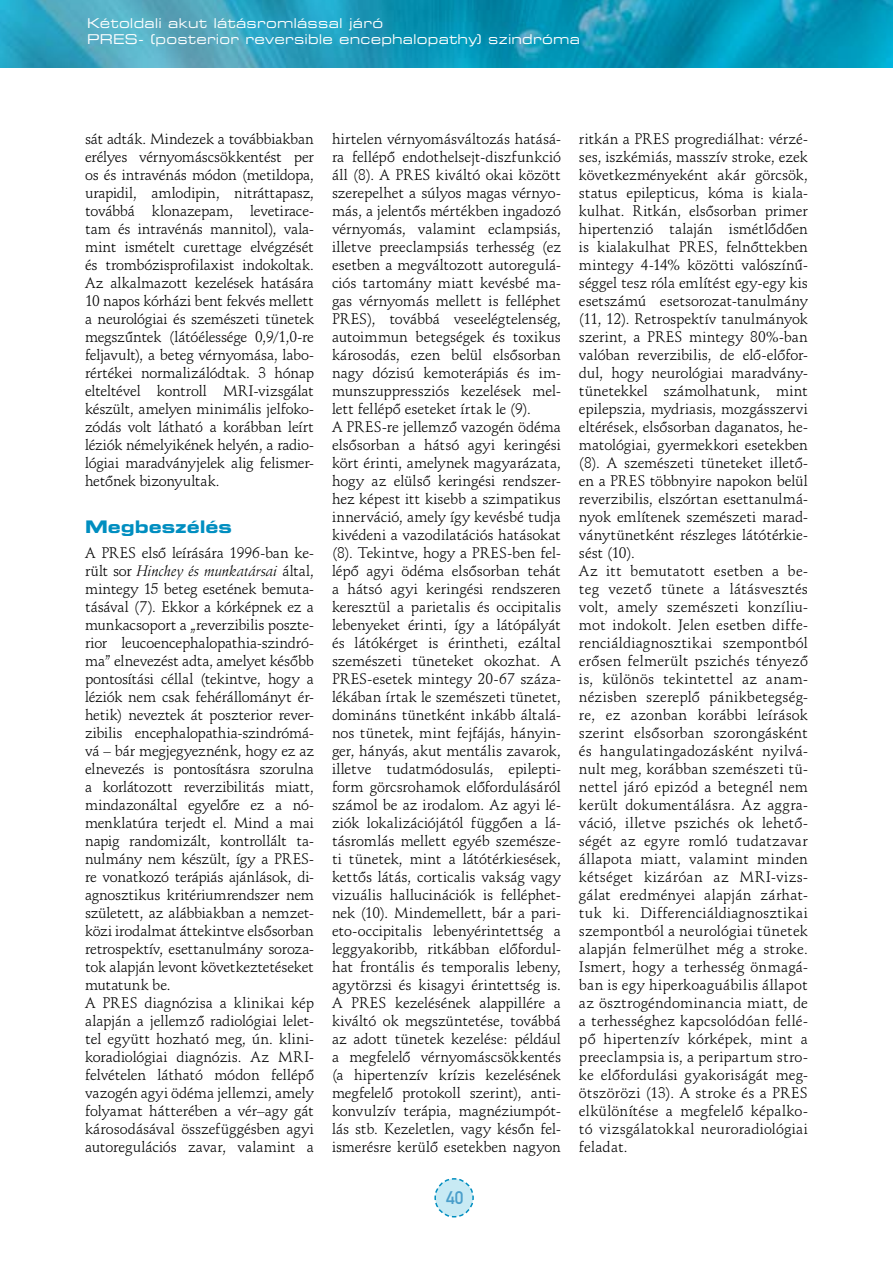
<style>
.page{position:relative;width:893px;height:1263px;background:#fff}
.page>*{position:absolute;margin:0;border:0;box-sizing:border-box;transform-origin:0 0}
.t1{font:18px "DIN Mittelschrift Alt PFL";color:#4a9eca}
.t2{font:700 17.25px "Square 721 Ex PFL";color:#008ec0}
.t3{font:15px/18px "Schneidler PFL";color:#000}
.t4{font:13.5px/16.2px "Square 721 Ex PFL";letter-spacing:.015em;color:#fff}
.s1{font-style:italic}
</style>
<div class="page">
<svg style="left:434px;top:1178px;width:40px;height:40px"></svg>
<img style="left:0;top:0;width:893px;height:68px">
<p class="t4" style="left:87px;top:15px;width:494px">Kétoldali akut látásromlással járó<br>PRES- (posterior reversible encephalopathy) szindróma</p>
<p class="t3" style="left:85px;top:130px;width:230px;text-align:justify">sát adták. Mindezek a továbbiakban erélyes vérnyomáscsökkentést per os és intravénás módon (metildopa, urapidil, amlodipin, nitráttapasz, továbbá klonazepam, levetirace&shy;tam és intravénás mannitol), vala&shy;mint ismételt curettage elvégzését és trombózisprofilaxist indokoltak.<br>Az alkalmazott kezelések hatására 10 napos kórházi bent fekvés mellett a neurológiai és szemészeti tünetek megszűntek (látóélessége 0,9/1,0-re feljavult), a beteg vérnyomása, labo&shy;rértékei normalizálódtak. 3 hónap elteltével kontroll MRI-vizsgálat készült, amelyen minimális jelfoko&shy;zódás volt látható a korábban leírt léziók némelyikének helyén, a radio&shy;lógiai maradványjelek alig felismer&shy;hetőnek bizonyultak.</p>
<p class="t2" style="left:85px;top:516px;width:148px">Megbeszélés</p>
<p class="t3" style="left:85px;top:544px;width:230px">A PRES első leírására 1996-ban ke&shy;rült sor <span class="s1">Hinchey és munkatársai</span> által, mintegy 15 beteg esetének bemuta&shy;tásával (7). Ekkor a kórképnek ez a munkacsoport a „reverzibilis poszte&shy;rior leucoencephalopathia-szindró&shy;ma” elnevezést adta, amelyet később pontosítási céllal (tekintve, hogy a léziók nem csak fehérállományt ér&shy;hetik) neveztek át poszterior rever&shy;zibilis encephalopathia-szindrómá&shy;vá – bár megjegyeznénk, hogy ez az elnevezés is pontosításra szorulna a korlátozott reverzibilitás miatt, mindazonáltal egyelőre ez a nó&shy;menklatúra terjedt el. Mind a mai napig randomizált, kontrollált ta&shy;nulmány nem készült, így a PRES&shy;re vonatkozó terápiás ajánlások, di&shy;agnosztikus kritériumrendszer nem született, az alábbiakban a nemzet&shy;közi irodalmat áttekintve elsősorban retrospektív, esettanulmány soroza&shy;tok alapján levont következtetéseket mutatunk be.<br>A PRES diagnózisa a klinikai kép alapján a jellemző radiológiai lelet&shy;tel együtt hozható meg, ún. klini&shy;koradiológiai diagnózis. Az MRI&shy;felvételen látható módon fellépő vazogén agyi ödéma jellemzi, amely folyamat hátterében a vér–agy gát károsodásával összefüggésben agyi autoregulációs zavar, valamint a</p>
<p class="t3" style="left:332px;top:130px;width:230px">hirtelen vérnyomásváltozás hatásá&shy;ra fellépő endothelsejt-diszfunkció áll (8). A PRES kiváltó okai között szerepelhet a súlyos magas vérnyo&shy;más, a jelentős mértékben ingadozó vérnyomás, valamint eclampsiás, illetve preeclampsiás terhesség (ez esetben a megváltozott autoregulá&shy;ciós tartomány miatt kevésbé ma&shy;gas vérnyomás mellett is felléphet PRES), továbbá veseelégtelenség, autoimmun betegségek és toxikus károsodás, ezen belül elsősorban nagy dózisú kemoterápiás és im&shy;munszuppressziós kezelések mel&shy;lett fellépő eseteket írtak le (9).<br>A PRES-re jellemző vazogén ödéma elsősorban a hátsó agyi keringési kört érinti, amelynek magyarázata, hogy az elülső keringési rendszer&shy;hez képest itt kisebb a szimpatikus innerváció, amely így kevésbé tudja kivédeni a vazodilatációs hatásokat (8). Tekintve, hogy a PRES-ben fel&shy;lépő agyi ödéma elsősorban tehát a hátsó agyi keringési rendszeren keresztül a parietalis és occipitalis lebenyeket érinti, így a látópályát és látókérget is érintheti, ezáltal szemészeti tüneteket okozhat. A PRES-esetek mintegy 20-67 száza&shy;lékában írtak le szemészeti tünetet, domináns tünetként inkább általá&shy;nos tünetek, mint fejfájás, hányin&shy;ger, hányás, akut mentális zavarok, illetve tudatmódosulás, epilepti&shy;form görcsrohamok előfordulásáról számol be az irodalom. Az agyi lé&shy;ziók lokalizációjától függően a lá&shy;tásromlás mellett egyéb szemésze&shy;ti tünetek, mint a látótérkiesések, kettős látás, corticalis vakság vagy vizuális hallucinációk is felléphet&shy;nek (10). Mindemellett, bár a pari&shy;eto-occipitalis lebenyérintettség a leggyakoribb, ritkábban előfordul&shy;hat frontális és temporalis lebeny, agytörzsi és kisagyi érintettség is.<br>A PRES kezelésének alappillére a kiváltó ok megszüntetése, továbbá az adott tünetek kezelése: például a megfelelő vérnyomáscsökkentés (a hipertenzív krízis kezelésének megfelelő protokoll szerint), anti&shy;konvulzív terápia, magnéziumpót&shy;lás stb. Kezeletlen, vagy későn fel&shy;ismerésre kerülő esetekben nagyon</p>
<p class="t3" style="left:579px;top:130px;width:230px">ritkán a PRES progrediálhat: vérzé&shy;ses, iszkémiás, masszív stroke, ezek következményeként akár görcsök, status epilepticus, kóma is kiala&shy;kulhat. Ritkán, elsősorban primer hipertenzió talaján ismétlődően is kialakulhat PRES, felnőttekben mintegy 4-14% közötti valószínű&shy;séggel tesz róla említést egy-egy kis esetszámú esetsorozat-tanulmány (11, 12). Retrospektív tanulmányok szerint, a PRES mintegy 80%-ban valóban reverzibilis, de elő-előfor&shy;dul, hogy neurológiai maradvány&shy;tünetekkel számolhatunk, mint epilepszia, mydriasis, mozgásszervi eltérések, elsősorban daganatos, he&shy;matológiai, gyermekkori esetekben (8). A szemészeti tüneteket illető&shy;en a PRES többnyire napokon belül reverzibilis, elszórtan esettanulmá&shy;nyok említenek szemészeti marad&shy;ványtünetként részleges látótérkie&shy;sést (10).<br>Az itt bemutatott esetben a be&shy;teg vezető tünete a látásvesztés volt, amely szemészeti konzíliu&shy;mot indokolt. Jelen esetben diffe&shy;renciáldiagnosztikai szempontból erősen felmerült pszichés tényező is, különös tekintettel az anam&shy;nézisben szereplő pánikbetegség&shy;re, ez azonban korábbi leírások szerint elsősorban szorongásként és hangulatingadozásként nyilvá&shy;nult meg, korábban szemészeti tü&shy;nettel járó epizód a betegnél nem került dokumentálásra. Az aggra&shy;váció, illetve pszichés ok lehető&shy;ségét az egyre romló tudatzavar állapota miatt, valamint minden kétséget kizáróan az MRI-vizs&shy;gálat eredményei alapján zárhat&shy;tuk ki. Differenciáldiagnosztikai szempontból a neurológiai tünetek alapján felmerülhet még a stroke.<br>Ismert, hogy a terhesség önmagá&shy;ban is egy hiperkoaguábilis állapot az ösztrogéndominancia miatt, de a terhességhez kapcsolódóan fellé&shy;pő hipertenzív kórképek, mint a preeclampsia is, a peripartum stro&shy;ke előfordulási gyakoriságát meg&shy;ötszörözi (13). A stroke és a PRES elkülönítése a megfelelő képalko&shy;tó vizsgálatokkal neuroradiológiai feladat.</p>
<p class="t1" style="left:446px;top:1187px;width:19px">40</p>
</div>
